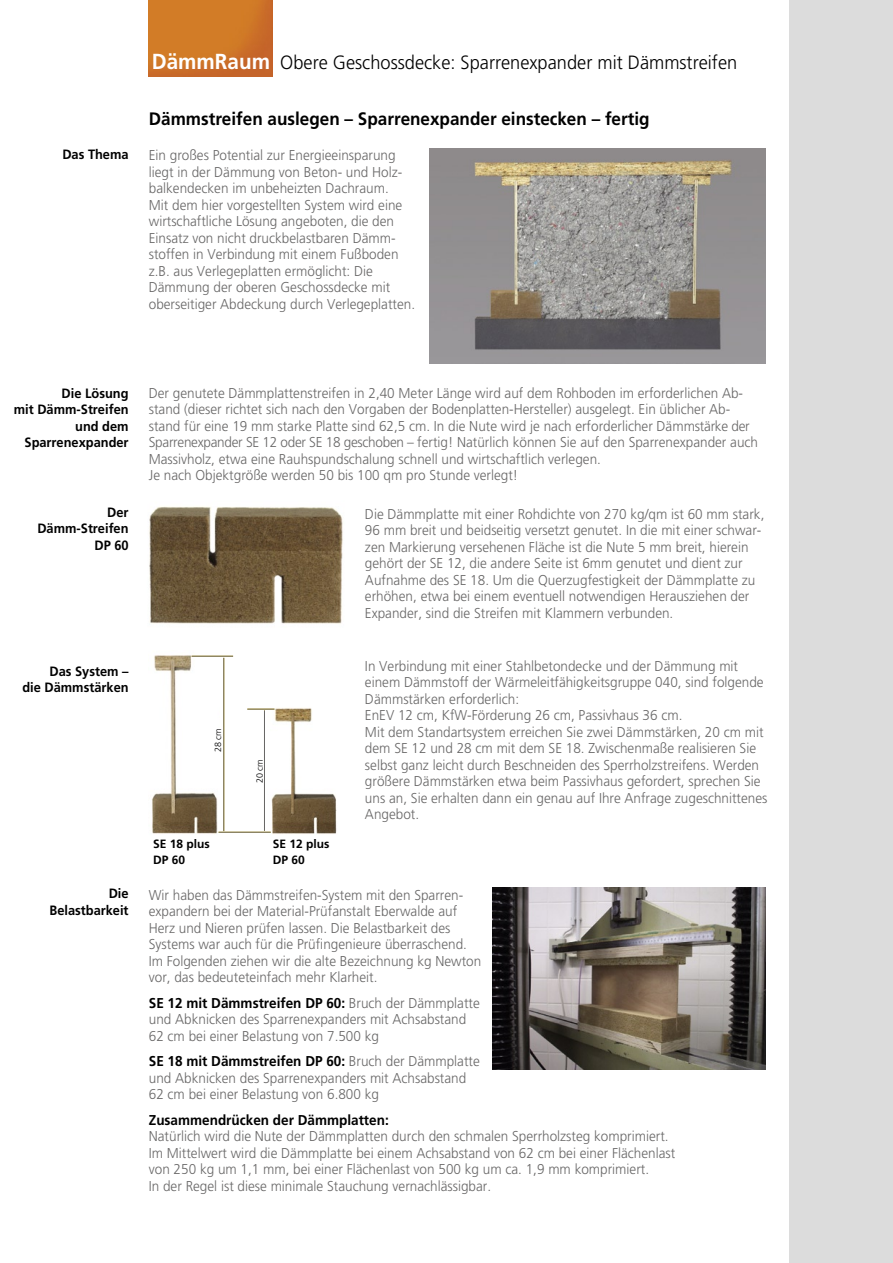
<style>
.page{position:relative;width:893px;height:1263px;background:#fff}
.page>*{position:absolute;margin:0;border:0;box-sizing:border-box;transform-origin:0 0}
.t1{font:300 19.2px "Frutiger";color:#000;scale:.95 1}
.t2{font:700 18px "Frutiger";color:#000;scale:.95 1}
.t3{font:300 14.25px/16.5px "Frutiger";color:#686767;scale:.95 1}
.t4{font:700 14.25px "Frutiger";color:#000;scale:.95 1}
.t5{font:700 13.5px/16.5px "Frutiger";color:#000;text-align:right;scale:.95 1}
.t6{font:700 12px/16.5px "Frutiger";color:#000}
.t7{font:300 9px "Frutiger";color:#000}
.s1{font-weight:700;font-size:21.75px;color:#fff}
.s2{font-weight:700;color:#000}
</style>
<div class="page">
<div style="left:789px;top:0;width:104px;height:1263px;background:#dcdcdc"></div>
<img style="left:149px;top:0;width:123px;height:77px">
<img style="left:149px;top:506px;width:194px;height:118px">
<img style="left:430px;top:149px;width:335px;height:214px">
<img style="left:151px;top:655px;width:69px;height:179px">
<img style="left:267px;top:708px;width:70px;height:126px">
<img style="left:492px;top:888px;width:273px;height:181px">
<hr style="left:219px;top:832px;width:52px;height:1px;background:#686767">
<svg style="left:247px;top:709px;width:27px;height:1px"></svg>
<hr style="left:192px;top:656px;width:41px;height:1px;background:#686767">
<hr style="left:224px;top:658px;width:1px;height:173px;background:#686767">
<hr style="left:264px;top:710px;width:1px;height:121px;background:#686767">
<h1 class="t1" style="left:152px;top:52px;width:618px"><span class="s1">DämmRaum</span> Obere Geschossdecke: Sparrenexpander mit Dämmstreifen</h1>
<p class="t5" style="left:62px;top:146px;width:71px">Das Thema</p>
<p class="t2" style="left:149px;top:108px;width:529px">Dämmstreifen auslegen – Sparrenexpander einstecken – fertig</p>
<p class="t3" style="left:149px;top:147px;width:282px">Ein großes Potential zur Energieeinsparung liegt in der Dämmung von Beton- und Holz&shy;balkendecken im unbeheizten Dachraum.<br>Mit dem hier vorgestellten System wird eine wirtschaftliche Lösung angeboten, die den Einsatz von nicht druckbelastbaren Dämm&shy;stoffen in Verbindung mit einem Fußboden z.B. aus Verlegeplatten ermöglicht: Die Dämmung der oberen Geschossdecke mit oberseitiger Abdeckung durch Verlegeplatten.</p>
<p class="t5" style="left:14px;top:385px;width:122px">Die Lösung<br>mit Dämm-Streifen und dem<br>Sparrenexpander</p>
<p class="t3" style="left:149px;top:385px;width:643px">Der genutete Dämmplattenstreifen in 2,40 Meter Länge wird auf dem Rohboden im erforderlichen Ab&shy;stand (dieser richtet sich nach den Vorgaben der Bodenplatten-Hersteller) ausgelegt. Ein üblicher Ab&shy;stand für eine 19 mm starke Platte sind 62,5 cm. In die Nute wird je nach erforderlicher Dämmstärke der Sparrenexpander SE 12 oder SE 18 geschoben – fertig! Natürlich können Sie auf den Sparrenexpander auch Massivholz, etwa eine Rauhspundschalung schnell und wirtschaftlich verlegen.<br>Je nach Objektgröße werden 50 bis 100 qm pro Stunde verlegt!</p>
<p class="t5" style="left:37px;top:504px;width:98px">Der<br>Dämm-Streifen<br>DP 60</p>
<p class="t3" style="left:365px;top:505px;width:422px">Die Dämmplatte mit einer Rohdichte von 270 kg/qm ist 60 mm stark, 96 mm breit und beidseitig versetzt genutet. In die mit einer schwar&shy;zen Markierung versehenen Fläche ist die Nute 5 mm breit, hierein gehört der SE 12, die andere Seite ist 6mm genutet und dient zur Aufnahme des SE 18. Um die Querzugfestigkeit der Dämmplatte zu erhöhen, etwa bei einem eventuell notwendigen Herausziehen der Expander, sind die Streifen mit Klammern verbunden.</p>
<p class="t5" style="left:22px;top:663px;width:113px">Das System –<br>die Dämmstärken</p>
<p class="t3" style="left:365px;top:657px;width:425px">In Verbindung mit einer Stahlbetondecke und der Dämmung mit einem Dämmstoff der Wärmeleitfähigkeitsgruppe 040, sind folgende Dämmstärken erforderlich:<br>EnEV 12 cm, KfW-Förderung 26 cm, Passivhaus 36 cm.<br>Mit dem Standartsystem erreichen Sie zwei Dämmstärken, 20 cm mit dem SE 12 und 28 cm mit dem SE 18. Zwischenmaße realisieren Sie selbst ganz leicht durch Beschneiden des Sperrholzstreifens. Werden größere Dämmstärken etwa beim Passivhaus gefordert, sprechen Sie uns an, Sie erhalten dann ein genau auf Ihre Anfrage zugeschnittenes Angebot.</p>
<p class="t7" style="left:213px;top:752px;width:26px;rotate:-90deg">28 cm</p>
<p class="t7" style="left:254px;top:783px;width:26px;rotate:-90deg">20 cm</p>
<p class="t6" style="left:153px;top:835px;width:58px">SE 18 plus<br>DP 60</p>
<p class="t6" style="left:273px;top:835px;width:58px">SE 12 plus<br>DP 60</p>
<p class="t5" style="left:50px;top:885px;width:85px">Die<br>Belastbarkeit</p>
<p class="t3" style="left:149px;top:886px;width:351px">Wir haben das Dämmstreifen-System mit den Sparren&shy;expandern bei der Material-Prüfanstalt Eberwalde auf Herz und Nieren prüfen lassen. Die Belastbarkeit des Systems war auch für die Prüfingenieure überraschend.<br>Im Folgenden ziehen wir die alte Bezeichnung kg Newton vor, das bedeuteteinfach mehr Klarheit.</p>
<p class="t3" style="left:149px;top:994px;width:350px"><span class="s2">SE 12 mit Dämmstreifen DP 60:</span> Bruch der Dämmplatte und Abknicken des Sparrenexpanders mit Achsabstand<br>62 cm bei einer Belastung von 7.500 kg</p>
<p class="t3" style="left:149px;top:1053px;width:350px"><span class="s2">SE 18 mit Dämmstreifen DP 60:</span> Bruch der Dämmplatte und Abknicken des Sparrenexpanders mit Achsabstand<br>62 cm bei einer Belastung von 6.800 kg</p>
<p class="t4" style="left:149px;top:1111px;width:254px">Zusammendrücken der Dämmplatten:</p>
<p class="t3" style="left:149px;top:1128px;width:556px">Natürlich wird die Nute der Dämmplatten durch den schmalen Sperrholzsteg komprimiert.<br>Im Mittelwert wird die Dämmplatte bei einem Achsabstand von 62 cm bei einer Flächenlast von 250 kg um 1,1 mm, bei einer Flächenlast von 500 kg um ca. 1,9 mm komprimiert.<br>In der Regel ist diese minimale Stauchung vernachlässigbar.</p>
</div>
